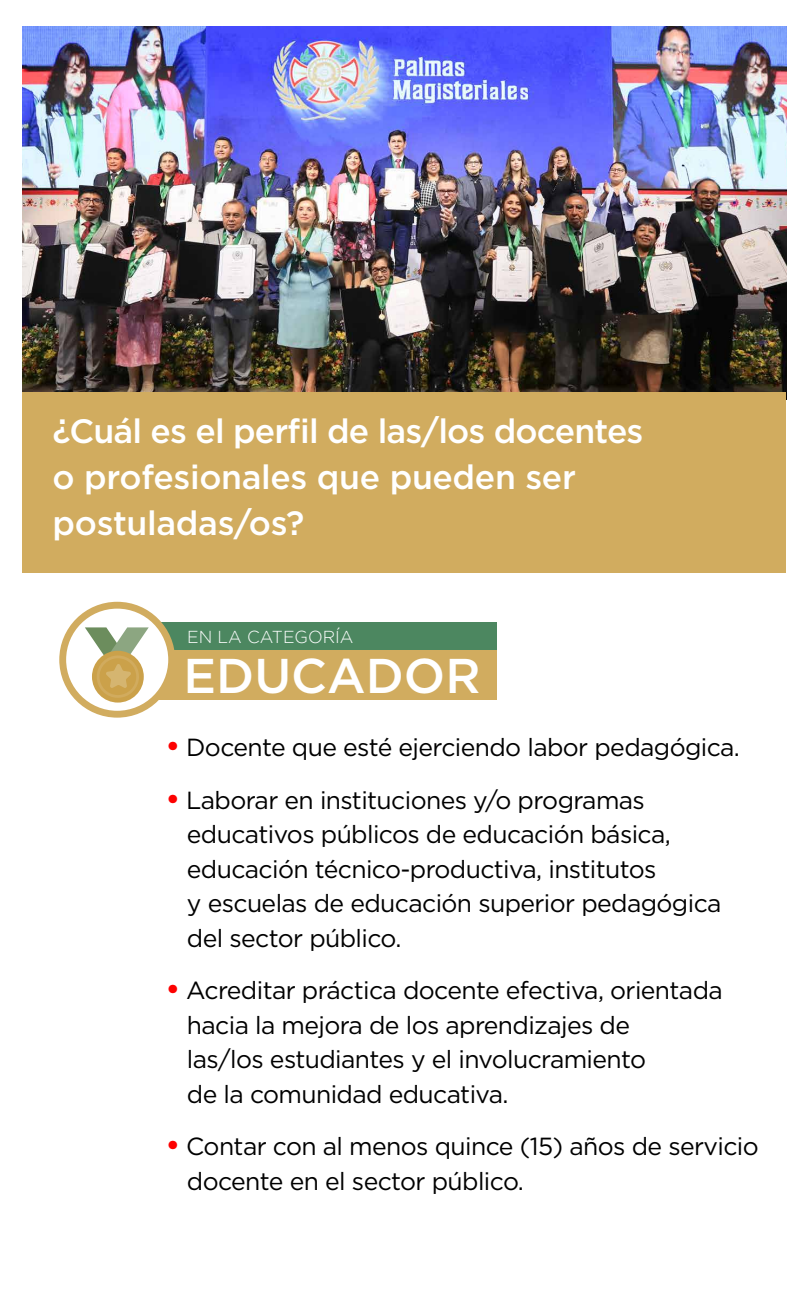
<style>
.page{position:relative;width:810px;height:1313px;background:#fff}
.page>*{position:absolute;margin:0;border:0;box-sizing:border-box;transform-origin:0 0}
.t1{font:500 48.75px "Gotham";color:#fff}
.t2{font:500 33.75px/45.8px "Gotham";letter-spacing:-.01em;color:#fff}
.t3{font:24.75px/34.5px "Gotham";letter-spacing:-.025em;color:#000}
.t4{font:300 17.25px "Gotham";color:#fff}
.s1{font-weight:700;font-size:28.5px;color:#fd0100}
</style>
<div class="page">
<img style="left:22px;top:27px;width:764px;height:365px">
<div style="left:22px;top:392px;width:764px;height:181px;background:#d1ac5f"></div>
<div style="left:147px;top:622px;width:350px;height:78px;background:#d1ac5f"></div>
<div style="left:149px;top:622px;width:348px;height:28px;background:#4c8760"></div>
<div style="left:59px;top:602px;width:116px;height:115px;background:#d1ac5f;border-radius:50%"></div>
<div style="left:66px;top:608px;width:102px;height:103px;background:#fff;border-radius:50%"></div>
<div style="left:92px;top:651px;width:52px;height:51px;background:#cba14a;border-radius:50%"></div>
<svg style="left:85px;top:627px;width:64px;height:71px"></svg>
<h2 class="t2" style="left:53px;top:408px;width:592px">¿Cuál es el perfil de las/los docentes o profesionales que pueden ser postuladas/os?</h2>
<p class="t4" style="left:187px;top:627px;width:168px">EN LA CATEGORÍA</p>
<h1 class="t1" style="left:184px;top:643px;width:298px">EDUCADOR</h1>
<p class="t3" style="left:166px;top:729px;width:576px"><span class="s1">•</span> Docente que esté ejerciendo labor pedagógica.</p>
<p class="t3" style="left:187px;top:782px;width:536px;text-indent:-21px"><span class="s1">•</span> Laborar en instituciones y/o programas educativos públicos de educación básica, educación técnico-productiva, institutos<br>y escuelas de educación superior pedagógica del sector público.</p>
<p class="t3" style="left:187px;top:972px;width:537px;text-indent:-21px"><span class="s1">•</span> Acreditar práctica docente efectiva, orientada hacia la mejora de los aprendizajes de<br>las/los estudiantes y el involucramiento<br>de la comunidad educativa.</p>
<p class="t3" style="left:187px;top:1128px;width:573px;text-indent:-21px"><span class="s1">•</span> Contar con al menos quince (15) años de servicio docente en el sector público.</p>
</div>
